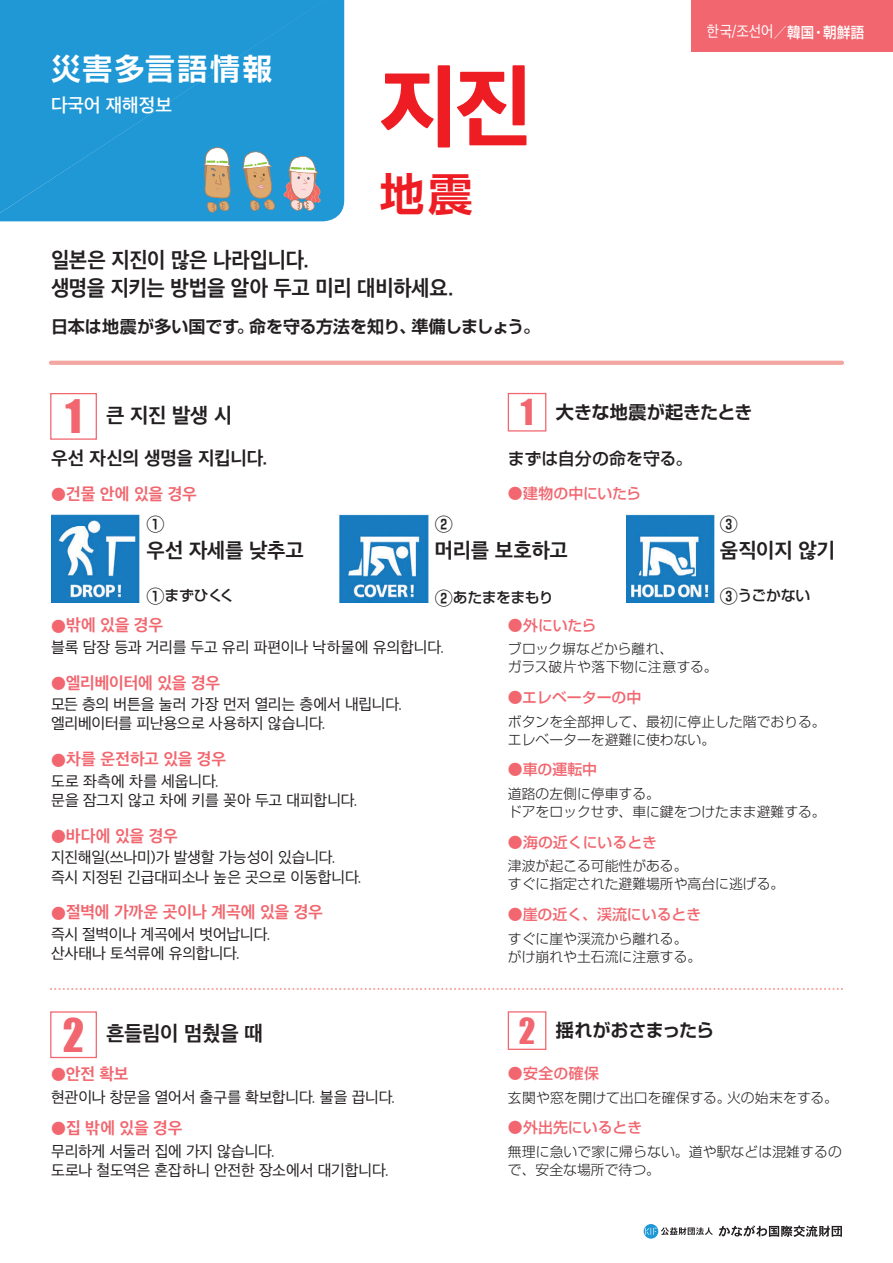
<style>
.page{position:relative;width:893px;height:1263px;background:#fff}
.page>*{position:absolute;margin:0;border:0;box-sizing:border-box;transform-origin:0 0}
.t1{font:700 90.3px "Apple SD Gothic Neo";color:#ee1d23}
.t2{font:700 44.7px "Shin Go Pro De";color:#ee1d23}
.t3{font:42.45px "Impact";color:#f1666f}
.t4{font:33px "Impact";color:#f1666f}
.t5{font:700 29.7px "Shin Go Pro De";letter-spacing:.085em;color:#fff}
.t6{font:700 22.35px/27.6px "Apple SD Gothic Neo";letter-spacing:-.015em;color:#231f20;scale:.95 1}
.t7{font:700 21.3px "Apple SD Gothic Neo";letter-spacing:-.01em;color:#231f20}
.t8{font:700 19.2px "Apple SD Gothic Neo";letter-spacing:-.02em;color:#231f20}
.t9{font:600 19.2px "Apple SD Gothic Neo";color:#fff}
.t10{font:700 18px "Shin Go Pro De";letter-spacing:-.01em;color:#231f20}
.t11{font:700 16.95px "Apple SD Gothic Neo";letter-spacing:-.015em;color:#f1666f}
.t12{font:700 16.95px "Shin Go Pro De";letter-spacing:-.005em;color:#231f20}
.t13{font:500 16.95px "Shin Go Pro";letter-spacing:-.005em;color:#231f20}
.t14{font:700 16.95px "Shin Go Pro De";letter-spacing:-.075em;color:#231f20}
.t15{font:15.9px/19.2px "Apple SD Gothic Neo";letter-spacing:-.015em;color:#231f20}
.t16{font:500 14.85px "Shin Go Pro";color:#f1666f}
.t17{font:500 14.85px "Shin Go Pro";letter-spacing:-.035em;color:#231f20}
.t18{font:500 14.85px "Shin Go Pro";color:#fff;scale:.9 1}
.t19{font:300 13.8px/18.1px "Shin Go Pro";color:#231f20}
.s1{font-family:"Apple SD Gothic Neo";font-weight:400;font-size:15.9px}
</style>
<div class="page">
<hr style="left:49px;top:361px;width:795px;height:4px;background:#f3a7a2;border-radius:2px">
<div style="left:50px;top:393px;width:47px;height:47px;border:1px solid #f1666f"></div>
<div style="left:508px;top:393px;width:38px;height:39px;border:1px solid #f1666f"></div>
<img style="left:51px;top:515px;width:88px;height:88px">
<img style="left:340px;top:515px;width:88px;height:88px">
<img style="left:626px;top:515px;width:88px;height:88px">
<div style="left:0;top:0;width:344px;height:221px;background:#1f98d5"></div>
<div style="left:0;top:0;width:325px;height:213px;background:#1f98d5"></div>
<svg style="left:381px;top:65px;width:146px;height:83px"></svg>
<div style="left:692px;top:0;width:201px;height:51px;background:#f1666f"></div>
<svg style="left:50px;top:988px;width:793px;height:2px"></svg>
<div style="left:50px;top:1011px;width:47px;height:47px;border:1px solid #f1666f"></div>
<div style="left:508px;top:1011px;width:38px;height:39px;border:1px solid #f1666f"></div>
<svg style="left:283px;top:153px;width:41px;height:59px;background:#96aec0"></svg>
<svg style="left:242px;top:149px;width:34px;height:64px;background:#87a7aa"></svg>
<svg style="left:203px;top:144px;width:30px;height:71px;background:#94a9a4"></svg>
<svg style="left:644px;top:1224px;width:14px;height:14px"></svg>
<svg style="left:645px;top:1225px;width:197px;height:12px"></svg>
<h3 class="t5" style="left:51px;top:44px;width:223px">災害多言語情報</h3>
<p class="t9" style="left:51px;top:95px;width:122px">다국어 재해정보</p>
<h1 class="t1" style="left:380px;top:58px;width:154px">지진</h1>
<h2 class="t2" style="left:380px;top:158px;width:95px">地震</h2>
<h3 class="t6" style="left:51px;top:247px;width:425px">일본은 지진이 많은 나라입니다.<br>생명을 지키는 방법을 알아 두고 미리 대비하세요.</h3>
<p class="t12" style="left:249px;top:313px;width:169px">命を守る方法を知り、</p>
<p class="t12" style="left:51px;top:313px;width:204px">日本は地震が多い国です。</p>
<p class="t14" style="left:411px;top:313px;width:130px">準備しましょう。</p>
<p class="t18" style="left:707px;top:20px;width:176px"><span class="s1">한국/조선어</span>／韓国・朝鮮語</p>
<h3 class="t4" style="left:521px;top:387px;width:14px">1</h3>
<h3 class="t3" style="left:65px;top:384px;width:18px">1</h3>
<p class="t10" style="left:556px;top:398px;width:198px">大きな地震が起きたとき</p>
<p class="t8" style="left:51px;top:448px;width:218px">우선 자신의 생명을 지킵니다.</p>
<p class="t11" style="left:66px;top:484px;width:132px">건물 안에 있을 경우</p>
<h3 class="t7" style="left:106px;top:404px;width:127px">큰지진발생시</h3>
<p class="t13" style="left:508px;top:444px;width:186px">まずは自分の命を守る。</p>
<p class="t16" style="left:508px;top:481px;width:135px">●建物の中にいたら</p>
<p class="t16" style="left:51px;top:482px;width:16px">●</p>
<p class="t10" style="left:146px;top:509px;width:20px">1</p>
<h3 class="t7" style="left:146px;top:539px;width:159px">우선 자세를 낮추고</h3>
<p class="t17" style="left:164px;top:583px;width:71px">まずひくく</p>
<p class="t10" style="left:146px;top:581px;width:20px">①</p>
<p class="t10" style="left:435px;top:509px;width:20px">2</p>
<h3 class="t7" style="left:435px;top:539px;width:134px">머리를 보호하고</h3>
<p class="t17" style="left:453px;top:586px;width:102px">あたまをまもり</p>
<p class="t10" style="left:435px;top:583px;width:20px">②</p>
<p class="t10" style="left:720px;top:509px;width:20px">3</p>
<h3 class="t7" style="left:720px;top:539px;width:117px">움직이지 않기</h3>
<p class="t17" style="left:738px;top:583px;width:74px">うごかない</p>
<p class="t10" style="left:720px;top:581px;width:20px">③</p>
<p class="t11" style="left:66px;top:616px;width:99px">밖에 있을 경우</p>
<p class="t16" style="left:51px;top:614px;width:16px">●</p>
<p class="t15" style="left:51px;top:638px;width:395px">블록 담장 등과 거리를 두고 유리 파편이나 낙하물에 유의합니다.</p>
<p class="t11" style="left:66px;top:673px;width:156px">엘리베이터에 있을 경우</p>
<p class="t16" style="left:51px;top:671px;width:16px">●</p>
<p class="t15" style="left:51px;top:696px;width:353px">모든 층의 버튼을 눌러 가장 먼저 열리는 층에서 내립니다. 엘리베이터를 피난용으로 사용하지 않습니다.</p>
<p class="t11" style="left:66px;top:750px;width:162px">차를 운전하고 있을 경우</p>
<p class="t16" style="left:51px;top:748px;width:16px">●</p>
<p class="t15" style="left:51px;top:772px;width:308px">도로 좌측에 차를 세웁니다.<br>문을 잠그지 않고 차에 키를 꽂아 두고 대피합니다.</p>
<p class="t11" style="left:66px;top:827px;width:114px">바다에 있을 경우</p>
<p class="t16" style="left:51px;top:825px;width:16px">●</p>
<p class="t15" style="left:51px;top:849px;width:312px">지진해일(쓰나미 가) 발생할 가능성이 있습니다. 즉시 지정된 긴급대피소나 높은 곳으로 이동합니다.</p>
<p class="t11" style="left:66px;top:903px;width:258px">절벽에 가까운 곳이나 계곡에 있을 경우</p>
<p class="t16" style="left:51px;top:901px;width:16px">●</p>
<p class="t15" style="left:51px;top:925px;width:221px">즉시 절벽이나 계곡에서 벗어납니다. 산사태나 토석류에 유의합니다.</p>
<p class="t16" style="left:508px;top:613px;width:90px">●外にいたら</p>
<p class="t19" style="left:508px;top:638px;width:211px">ブロック塀などから離れ、<br>ガラス破片や落下物に注意する。</p>
<p class="t16" style="left:508px;top:685px;width:135px">●エレベーターの中</p>
<p class="t19" style="left:508px;top:711px;width:319px">ボタンを全部押して、最初に停止した階でおりる。エレベーターを避難に使わない。</p>
<p class="t16" style="left:508px;top:758px;width:91px">●車の運転中</p>
<p class="t19" style="left:508px;top:783px;width:319px">道路の左側に停車する。<br>ドアをロックせず、車に鍵をつけたまま避難する。</p>
<p class="t16" style="left:508px;top:830px;width:151px">●海の近くにいるとき</p>
<p class="t19" style="left:508px;top:855px;width:278px">津波が起こる可能性がある。<br>すぐに指定された避難場所や高台に逃げる。</p>
<p class="t16" style="left:508px;top:902px;width:195px">●崖の近く、渓流にいるとき</p>
<p class="t19" style="left:508px;top:927px;width:195px">すぐに崖や渓流から離れる。がけ崩れや土石流に注意する。</p>
<h3 class="t4" style="left:519px;top:1005px;width:18px">2</h3>
<h3 class="t3" style="left:63px;top:1002px;width:23px">2</h3>
<p class="t10" style="left:556px;top:1016px;width:160px">揺れがおさまったら</p>
<p class="t11" style="left:66px;top:1064px;width:64px">안전 확보</p>
<h3 class="t7" style="left:106px;top:1022px;width:158px">흔들림이 멈췄을 때</h3>
<p class="t16" style="left:508px;top:1061px;width:93px">●安全の確保</p>
<p class="t16" style="left:51px;top:1062px;width:16px">●</p>
<p class="t15" style="left:51px;top:1089px;width:346px">현관이나 창문을 열어서 출구를 확보합니다. 불을 끕니다.</p>
<p class="t11" style="left:66px;top:1118px;width:118px">집 밖에 있을 경우</p>
<p class="t19" style="left:508px;top:1087px;width:224px">玄関や窓を開けて出口を確保する。</p>
<p class="t16" style="left:508px;top:1115px;width:136px">●外出先にいるとき</p>
<p class="t19" style="left:508px;top:1141px;width:335px">無理に急いで家に帰らない。道や駅などは混雑するので、安全な場所で待つ。</p>
<p class="t19" style="left:727px;top:1087px;width:112px">火の始末をする。</p>
<p class="t16" style="left:51px;top:1116px;width:16px">●</p>
<p class="t15" style="left:51px;top:1144px;width:339px;line-height:18px">무리하게 서둘러 집에 가지 않습니다.<br>도로나 철도역은 혼잡하니 안전한 장소에서 대기합니다.</p>
</div>
